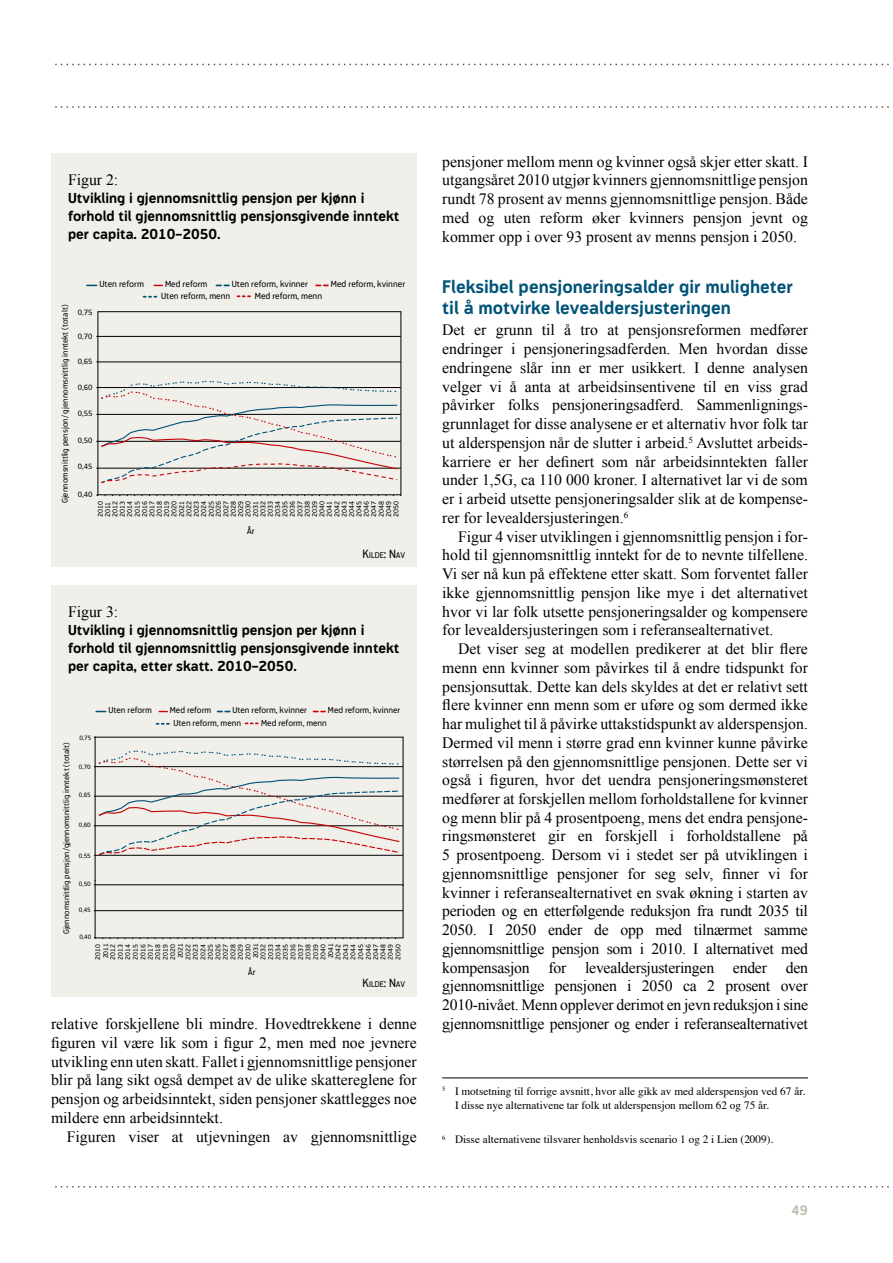
<style>
.page{position:relative;width:893px;height:1263px;background:#fff}
.page>*{position:absolute;margin:0;border:0;box-sizing:border-box;transform-origin:0 0}
.t1{font:700 18px/20.2px "Modus";color:#005377}
.t2{font:15.75px/18.8px "Times New Roman";color:#000;text-align:justify}
.t3{font:700 14.25px/18px "Modus";color:#000}
.t4{font:700 13.5px "Modus";color:#c2bbb1}
.t5{font:11.25px/13.5px "Times";color:#000}
.t6{font:9px "Modus";color:#000}
.t7{font:8.7px "Modus";color:#000}
.t8{font:8.4px "Modus";color:#000}
.t9{font:8.25px "Modus";color:#000}
.t10{font:8.1px "Modus";color:#000}
.t11{font:7.65px "Modus";color:#000}
.t12{font:7.05px/7.4px "Modus";color:#000;text-align:justify}
.t13{font:6.9px/7.5px "Modus";color:#000}
.t14{font:6.3px "Modus";color:#000}
.s1{font-size:12px}
</style>
<div class="page">
<svg style="left:55px;top:64px;width:834px;height:1px"></svg>
<svg style="left:55px;top:106px;width:834px;height:2px"></svg>
<svg style="left:55px;top:1186px;width:834px;height:1px"></svg>
<div style="left:51px;top:153px;width:366px;height:414px;background:#f0efea"></div>
<div style="left:98px;top:311px;width:303px;height:184px;border:1px solid #000"></div>
<hr style="left:98px;top:468px;width:303px;height:1px;background:#000">
<hr style="left:98px;top:441px;width:303px;height:1px;background:#000">
<hr style="left:98px;top:414px;width:303px;height:1px;background:#000">
<hr style="left:98px;top:387px;width:303px;height:1px;background:#000">
<hr style="left:96px;top:362px;width:305px;height:1px;background:#000">
<hr style="left:96px;top:336px;width:305px;height:1px;background:#000">
<svg style="left:96px;top:380px;width:302px;height:104px"></svg>
<svg style="left:216px;top:285px;width:13px;height:1px"></svg>
<svg style="left:144px;top:296px;width:13px;height:2px"></svg>
<svg style="left:237px;top:295px;width:13px;height:2px"></svg>
<div style="left:51px;top:585px;width:366px;height:411px;background:#f0efea"></div>
<svg style="left:157px;top:723px;width:12px;height:2px"></svg>
<svg style="left:246px;top:722px;width:12px;height:2px"></svg>
<hr style="left:94px;top:855px;width:309px;height:1px;background:#000">
<hr style="left:94px;top:825px;width:309px;height:1px;background:#000">
<hr style="left:94px;top:796px;width:309px;height:1px;background:#000">
<hr style="left:94px;top:766px;width:309px;height:1px;background:#000">
<hr style="left:94px;top:884px;width:309px;height:1px;background:#000">
<hr style="left:94px;top:910px;width:309px;height:1px;background:#000">
<svg style="left:97px;top:750px;width:304px;height:106px"></svg>
<hr style="left:442px;top:1078px;width:366px;height:1px;background:#000">
<p class="t2" style="left:68px;top:170px;width:52px">Figur 2:</p>
<p class="t3" style="left:68px;top:189px;width:333px">Utvikling i gjennomsnittlig pensjon per kjønn i forhold til gjennomsnittlig pensjonsgivende inntekt per capita. 2010–2050.</p>
<p class="t9" style="left:60px;top:503px;width:200px;rotate:-90deg">Gjennomsnittlig pensjon/ gjennomsnittlig inntekt (totalt)</p>
<p class="t11" style="left:78px;top:308px;width:16px">0,75</p>
<p class="t6" style="left:99px;top:279px;width:46px">Uten reform</p>
<p class="t6" style="left:165px;top:279px;width:44px">Med reform</p>
<p class="t6" style="left:232px;top:279px;width:78px">Uten reform, kvinner</p>
<p class="t6" style="left:331px;top:279px;width:76px">Med reform, kvinner</p>
<p class="t6" style="left:161px;top:290px;width:71px">Uten reform, menn</p>
<p class="t6" style="left:255px;top:290px;width:69px">Med reform, menn</p>
<p class="t11" style="left:78px;top:332px;width:16px">0,70</p>
<p class="t11" style="left:78px;top:357px;width:16px">0,65</p>
<p class="t11" style="left:78px;top:383px;width:16px">0,60</p>
<p class="t11" style="left:78px;top:409px;width:16px">0,55</p>
<p class="t11" style="left:78px;top:436px;width:16px">0,50</p>
<p class="t11" style="left:78px;top:462px;width:16px">0,45</p>
<p class="t11" style="left:78px;top:490px;width:16px">0,40</p>
<p class="t12" style="left:97px;top:517px;width:17px;rotate:-90deg">2010<br>2011<br>2012<br>2013<br>2014<br>2015<br>2016<br>2017<br>2018<br>2019<br>2020<br>2021<br>2022<br>2023<br>2024<br>2025<br>2026<br>2027<br>2028<br>2029<br>2030<br>2031<br>2032<br>2033<br>2034<br>2035<br>2036<br>2037<br>2038<br>2039<br>2040<br>2041<br>2042<br>2043<br>2044<br>2045<br>2046<br>2047<br>2048<br>2049<br>2050</p>
<p class="t6" style="left:247px;top:526px;width:9px">År</p>
<p class="t8" style="left:363px;top:550px;width:44px"><span class="s1">K</span>ILDE<span class="s1">: N</span>AV</p>
<p class="t2" style="left:68px;top:602px;width:52px">Figur 3:</p>
<p class="t3" style="left:68px;top:621px;width:333px">Utvikling i gjennomsnittlig pensjon per kjønn i forhold til gjennomsnittlig pensjonsgivende inntekt per capita, etter skatt. 2010–2050.</p>
<p class="t10" style="left:62px;top:934px;width:193px;rotate:-90deg">Gjennomsnittlig pensjon/gjennomsnittlig inntekt (totalt)</p>
<p class="t14" style="left:79px;top:734px;width:13px">0,75</p>
<p class="t14" style="left:79px;top:763px;width:13px">0,70</p>
<p class="t14" style="left:79px;top:791px;width:13px">0,65</p>
<p class="t14" style="left:79px;top:821px;width:13px">0,60</p>
<p class="t14" style="left:79px;top:853px;width:13px">0,55</p>
<p class="t14" style="left:79px;top:880px;width:13px">0,50</p>
<p class="t14" style="left:79px;top:906px;width:13px">0,45</p>
<p class="t14" style="left:79px;top:933px;width:13px">0,40</p>
<p class="t7" style="left:108px;top:705px;width:45px">Uten reform</p>
<p class="t7" style="left:170px;top:705px;width:43px">Med reform</p>
<p class="t7" style="left:232px;top:705px;width:76px">Uten reform, kvinner</p>
<p class="t7" style="left:328px;top:705px;width:74px">Med reform, kvinner</p>
<p class="t7" style="left:173px;top:718px;width:69px">Uten reform, menn</p>
<p class="t7" style="left:261px;top:718px;width:67px">Med reform, menn</p>
<p class="t13" style="left:94px;top:959px;width:18px;rotate:-90deg">2010<br>2011<br>2012<br>2013<br>2014<br>2015<br>2016<br>2017<br>2018<br>2019<br>2020<br>2021<br>2022<br>2023<br>2024<br>2025<br>2026<br>2027<br>2028<br>2029<br>2030<br>2031<br>2032<br>2033<br>2034<br>2035<br>2036<br>2037<br>2038<br>2039<br>2040<br>2041<br>2042<br>2043<br>2044<br>2045<br>2046<br>2047<br>2048<br>2049<br>2050</p>
<p class="t7" style="left:248px;top:967px;width:9px">År</p>
<p class="t8" style="left:363px;top:979px;width:44px"><span class="s1">K</span>ILDE<span class="s1">: N</span>AV</p>
<p class="t2" style="left:51px;top:1014px;width:367px">relative forskjellene bli mindre. Hovedtrekkene i denne figuren vil være lik som i figur 2, men med noe jevnere utvikling enn uten skatt. Fallet i gjennomsnittlige pensjoner blir på lang sikt også dempet av de ulike skattereglene for pensjon og arbeidsinntekt, siden pensjoner skattlegges noe mildere enn arbeidsinntekt.</p>
<p class="t2" style="left:67px;top:1127px;width:351px">Figuren viser at utjevningen av gjennomsnittlige</p>
<p class="t2" style="left:442px;top:152px;width:367px">pensjoner mellom menn og kvinner også skjer etter skatt. I utgangsåret 2010 utgjør kvinners gjennomsnittlige pensjon rundt 78 prosent av menns gjennomsnittlige pensjon. Både med og uten reform øker kvinners pensjon jevnt og kommer opp i over 93 prosent av menns pensjon i 2050.</p>
<p class="t1" style="left:442px;top:277px;width:352px">Fleksibel pensjoneringsalder gir muligheter til å motvirke levealdersjusteringen</p>
<p class="t2" style="left:442px;top:320px;width:367px">Det er grunn til å tro at pensjonsreformen medfører endringer i pensjoneringsadferden. Men hvordan disse endringene slår inn er mer usikkert. I denne analysen velger vi å anta at arbeidsinsentivene til en viss grad påvirker folks pensjoneringsadferd. Sammenlignings&shy;grunnlaget for disse analysene er et alternativ hvor folk tar ut alderspensjon når de slutter i arbeid.<sup>5</sup> Avsluttet arbeids&shy;karriere er her definert som når arbeidsinntekten faller under 1,5G, ca 110 000 kroner. I alternativet lar vi de som er i arbeid utsette pensjoneringsalder slik at de kompense&shy;rer for levealdersjusteringen.<sup>6</sup></p>
<p class="t2" style="left:442px;top:527px;width:367px;text-indent:16px">Figur 4 viser utviklingen i gjennomsnittlig pensjon i for&shy;hold til gjennomsnittlig inntekt for de to nevnte tilfellene.<br>Vi ser nå kun på effektene etter skatt. Som forventet faller ikke gjennomsnittlig pensjon like mye i det alternativet hvor vi lar folk utsette pensjoneringsalder og kompensere for levealdersjusteringen som i referansealternativet.</p>
<p class="t2" style="left:442px;top:639px;width:367px;text-indent:16px">Det viser seg at modellen predikerer at det blir flere menn enn kvinner som påvirkes til å endre tidspunkt for pensjonsuttak. Dette kan dels skyldes at det er relativt sett flere kvinner enn menn som er uføre og som dermed ikke har mulighet til å påvirke uttakstidspunkt av alderspensjon.<br>Dermed vil menn i større grad enn kvinner kunne påvirke størrelsen på den gjennomsnittlige pensjonen. Dette ser vi også i figuren, hvor det uendra pensjoneringsmønsteret medfører at forskjellen mellom forholdstallene for kvinner og menn blir på 4 prosentpoeng, mens det endra pensjone&shy;ringsmønsteret gir en forskjell i forholdstallene på 5 prosentpoeng. Dersom vi i stedet ser på utviklingen i gjennomsnittlige pensjoner for seg selv, finner vi for kvinner i referansealternativet en svak økning i starten av perioden og en etterfølgende reduksjon fra rundt 2035 til 2050. I 2050 ender de opp med tilnærmet samme gjennomsnittlige pensjon som i 2010. I alternativet med kompensasjon for levealdersjusteringen ender den gjennomsnittlige pensjonen i 2050 ca 2 prosent over 2010-nivået. Menn opplever derimot en jevn reduksjon i sine gjennomsnittlige pensjoner og ender i referansealternativet</p>
<p class="t5" style="left:455px;top:1083px;width:352px;text-indent:-13px"><sup>5</sup> I motsetning til forrige avsnitt, hvor alle gikk av med alderspensjon ved 67 år.<br>I disse nye alternativene tar folk ut alderspensjon mellom 62 og 75 år.</p>
<p class="t5" style="left:442px;top:1132px;width:333px"><sup>6</sup> Disse alternativene tilsvarer henholdsvis scenario 1 og 2 i Lien (2009).</p>
<p class="t4" style="left:791px;top:1203px;width:18px">49</p>
</div>
